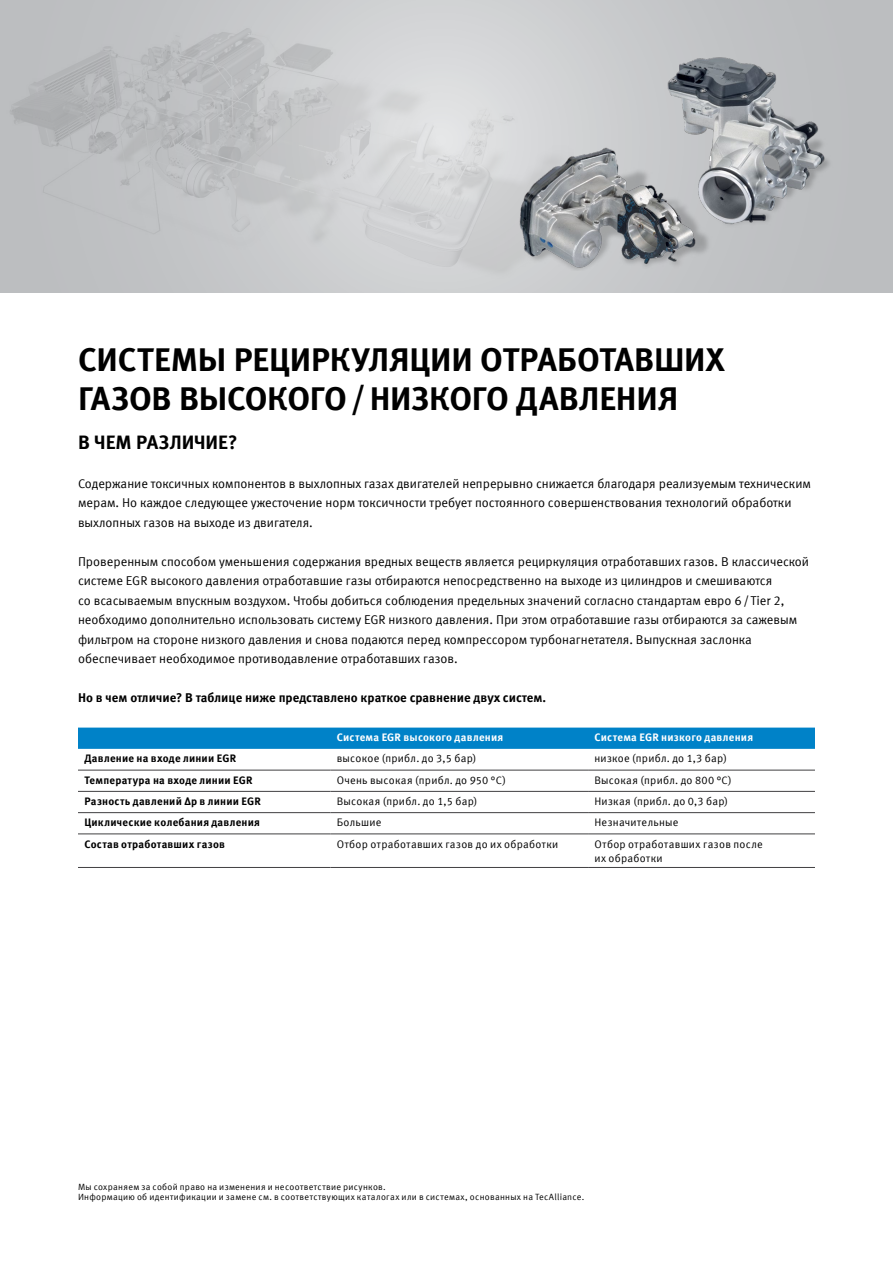
<style>
.page{position:relative;width:893px;height:1263px;background:#fff}
.page>*{position:absolute;margin:0;border:0;box-sizing:border-box;transform-origin:0 0}
.t1{font:700 33px/39px "Meta Offc Pro";letter-spacing:-.01em;color:#000}
.t2{font:700 19.5px "Meta Offc Pro";letter-spacing:-.005em;color:#000}
.t3{font:12.75px/19.5px "Meta Offc Pro Norm";color:#000}
.t4{font:700 12.75px "Meta Offc Pro";color:#000}
.t5{font:10.8px/14.7px "Meta Offc Pro Norm";letter-spacing:.025em;color:#000}
.t6{font:700 10.8px "Meta Offc Pro";letter-spacing:.02em;color:#000}
.t7{font:700 10.8px "Meta Offc Pro";letter-spacing:.02em;color:#fff}
.t8{font:9px/10.5px "Meta Offc Pro Norm";letter-spacing:.035em;color:#000}
</style>
<div class="page">
<div style="left:0;top:0;width:893px;height:292px;background:linear-gradient(to right,#c5c7c8,#c5c7c9)"></div>
<img style="left:0;top:0;width:574px;height:287px">
<img style="left:502px;top:139px;width:213px;height:131px">
<img style="left:644px;top:41px;width:214px;height:193px">
<div style="left:78px;top:728px;width:737px;height:21px;background:#0082c8"></div>
<hr style="left:78px;top:770px;width:252px;height:1px;background:#414042">
<hr style="left:330px;top:770px;width:258px;height:1px;background:#414042">
<hr style="left:588px;top:770px;width:227px;height:1px;background:#414042">
<hr style="left:78px;top:791px;width:252px;height:1px;background:#414042">
<hr style="left:330px;top:791px;width:258px;height:1px;background:#414042">
<hr style="left:588px;top:791px;width:227px;height:1px;background:#414042">
<hr style="left:78px;top:812px;width:252px;height:1px;background:#414042">
<hr style="left:330px;top:812px;width:258px;height:1px;background:#414042">
<hr style="left:588px;top:812px;width:227px;height:1px;background:#414042">
<hr style="left:78px;top:833px;width:252px;height:1px;background:#414042">
<hr style="left:78px;top:867px;width:252px;height:1px;background:#414042">
<hr style="left:330px;top:833px;width:258px;height:1px;background:#414042">
<hr style="left:330px;top:867px;width:258px;height:1px;background:#414042">
<hr style="left:588px;top:833px;width:227px;height:1px;background:#414042">
<hr style="left:588px;top:867px;width:227px;height:1px;background:#414042">
<h1 class="t1" style="left:78px;top:337px;width:648px">СИСТЕМЫ РЕЦИРКУЛЯЦИИ ОТРАБОТАВШИХ<br>ГАЗОВ ВЫСОКОГО/НИЗКОГО ДАВЛЕНИЯ</h1>
<h2 class="t2" style="left:78px;top:426px;width:161px">В ЧЕМ РАЗЛИЧИЕ?</h2>
<p class="t3" style="left:78px;top:473px;width:734px">Содержание токсичных компонентов в выхлопных газах двигателей непрерывно снижается благодаря реализуемым техническим мерам. Но каждое следующее ужесточение норм токсичности требует постоянного совершенствования технологий обработки выхлопных газов на выходе из двигателя.</p>
<p class="t3" style="left:78px;top:551px;width:733px">Проверенным способом уменьшения содержания вредных веществ является рециркуляция отработавших газов. В классической системе EGR высокого давления отработавшие газы отбираются непосредственно на выходе из цилиндров и смешиваются<br>со всасываемым впускным воздухом. Чтобы добиться соблюдения предельных значений согласно стандартам евро 6/Tier 2, необходимо дополнительно использовать систему EGR низкого давления. При этом отработавшие газы отбираются за сажевым фильтром на стороне низкого давления и снова подаются перед компрессором турбонагнетателя. Выпускная заслонка обеспечивает необходимое противодавление отработавших газов.</p>
<p class="t4" style="left:78px;top:688px;width:469px">Но в чем отличие? В таблице ниже представлено краткое сравнение двух систем.</p>
<p class="t7" style="left:337px;top:729px;width:168px">Система EGR высокого давления</p>
<p class="t7" style="left:594px;top:729px;width:160px">Система EGR низкого давления</p>
<p class="t6" style="left:84px;top:750px;width:153px">Давление на входе линии EGR</p>
<p class="t5" style="left:337px;top:751px;width:141px">высокое (прибл. до 3,5 бар)</p>
<p class="t5" style="left:594px;top:751px;width:134px">низкое (прибл. до 1,3 бар)</p>
<p class="t6" style="left:84px;top:771px;width:170px">Температура на входе линии EGR</p>
<p class="t5" style="left:337px;top:772px;width:171px">Очень высокая (прибл. до 950 °C)</p>
<p class="t5" style="left:594px;top:772px;width:139px">Высокая (прибл. до 800 °C)</p>
<p class="t6" style="left:84px;top:793px;width:178px">Разность давлений Δp в линии EGR</p>
<p class="t5" style="left:337px;top:793px;width:142px">Высокая (прибл. до 1,5 бар)</p>
<p class="t5" style="left:594px;top:793px;width:135px">Низкая (прибл. до 0,3 бар)</p>
<p class="t6" style="left:84px;top:814px;width:177px">Циклические колебания давления</p>
<p class="t5" style="left:337px;top:814px;width:46px">Большие</p>
<p class="t5" style="left:594px;top:814px;width:86px">Незначительные</p>
<p class="t6" style="left:84px;top:835px;width:142px">Состав отработавших газов</p>
<p class="t5" style="left:337px;top:836px;width:223px">Отбор отработавших газов до их обработки</p>
<p class="t5" style="left:594px;top:836px;width:170px">Отбор отработавших газов после их обработки</p>
<p class="t8" style="left:78px;top:1181px;width:508px">Мы сохраняем за собой право на изменения и несоответствие рисунков.<br>Информацию об идентификации и замене см. в соответствующих каталогах или в системах, основанных на TecAlliance.</p>
</div>
